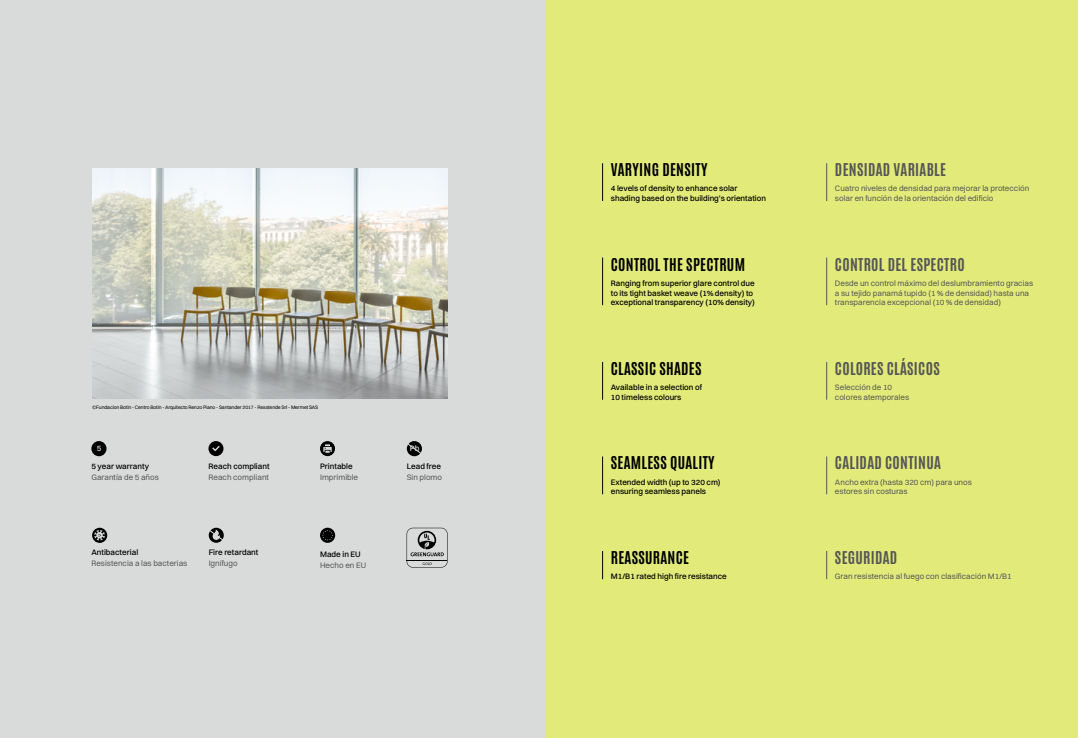
<style>
.page{position:relative;width:1078px;height:738px;background:#fff}
.page>*{position:absolute;margin:0;border:0;box-sizing:border-box;transform-origin:0 0}
.t1{font:15px "Antonio";letter-spacing:.02em;color:#565655}
.t2{font:15px "Antonio";letter-spacing:.02em;color:#000}
.t3{font:8px/9.6px "Switzer";color:#565655}
.t4{font:500 8px/9.6px "Switzer";color:#000}
.t5{font:500 8px "Switzer";color:#d9dada}
.t6{font:5px "Switzer";letter-spacing:-.02em;color:#000}
</style>
<div class="page">
<div style="left:0;top:0;width:539px;height:737px;background:#d9dada"></div>
<img style="left:92px;top:169px;width:355px;height:229px">
<svg style="left:208px;top:528px;width:16px;height:13px"></svg>
<svg style="left:407px;top:440px;width:15px;height:16px"></svg>
<svg style="left:406px;top:442px;width:16px;height:13px"></svg>
<svg style="left:320px;top:527px;width:15px;height:15px"></svg>
<svg style="left:322px;top:529px;width:11px;height:11px"></svg>
<svg style="left:208px;top:440px;width:15px;height:16px"></svg>
<svg style="left:212px;top:445px;width:8px;height:6px"></svg>
<div style="left:91px;top:440px;width:15px;height:16px;background:#000;border-radius:50%"></div>
<svg style="left:92px;top:527px;width:15px;height:15px"></svg>
<svg style="left:94px;top:529px;width:11px;height:11px"></svg>
<svg style="left:320px;top:440px;width:15px;height:16px"></svg>
<svg style="left:323px;top:444px;width:8px;height:8px"></svg>
<svg style="left:406px;top:527px;width:41px;height:40px"></svg>
<div style="left:545px;top:0;width:532px;height:737px;background:#e2eb7a"></div>
<div style="left:537px;top:0;width:8px;height:737px;background:#d9dada"></div>
<hr style="left:602px;top:163px;width:1px;height:38px;background:#000">
<hr style="left:826px;top:163px;width:1px;height:38px;background:#565655">
<hr style="left:602px;top:257px;width:1px;height:48px;background:#000">
<hr style="left:826px;top:257px;width:1px;height:48px;background:#565655">
<hr style="left:602px;top:361px;width:1px;height:38px;background:#000">
<hr style="left:826px;top:361px;width:1px;height:38px;background:#565655">
<hr style="left:602px;top:456px;width:1px;height:38px;background:#000">
<hr style="left:826px;top:456px;width:1px;height:38px;background:#565655">
<svg style="left:602px;top:551px;width:1px;height:27px"></svg>
<svg style="left:826px;top:551px;width:1px;height:27px"></svg>
<p class="t6" style="left:92px;top:403px;width:227px">©Fundacion Botin - Centro Botin - Arquitecto Renzo Piano - Santander 2017 - Resstende Srl - Mermet SAS</p>
<p class="t5" style="left:97px;top:443px;width:6px">5</p>
<p class="t4" style="left:91px;top:460px;width:59px">5 year warranty</p>
<p class="t3" style="left:91px;top:471px;width:69px">Garantía de 5 años</p>
<p class="t4" style="left:208px;top:460px;width:63px">Reach compliant</p>
<p class="t3" style="left:208px;top:471px;width:62px">Reach compliant</p>
<p class="t4" style="left:91px;top:547px;width:48px">Antibacterial</p>
<p class="t3" style="left:91px;top:558px;width:97px">Resistencia a las bacterias</p>
<p class="t4" style="left:209px;top:547px;width:51px">Fire retardant</p>
<p class="t3" style="left:209px;top:558px;width:30px">Ignífugo</p>
<p class="t4" style="left:320px;top:460px;width:34px">Printable</p>
<p class="t3" style="left:320px;top:471px;width:40px">Imprimible</p>
<p class="t4" style="left:320px;top:548px;width:42px">Made in EU</p>
<p class="t3" style="left:320px;top:559px;width:48px">Hecho en EU</p>
<p class="t5" style="left:410px;top:443px;width:11px">Pb</p>
<p class="t4" style="left:406px;top:460px;width:36px">Lead free</p>
<p class="t3" style="left:406px;top:471px;width:37px">Sin plomo</p>
<h1 class="t2" style="left:610px;top:159px;width:98px">VARYING DENSITY</h1>
<p class="t4" style="left:610px;top:183px;width:157px">4 levels of density to enhance solar shading based on the building’s orientation</p>
<h1 class="t1" style="left:834px;top:159px;width:112px">DENSIDAD VARIABLE</h1>
<p class="t3" style="left:834px;top:183px;width:196px">Cuatro niveles de densidad para mejorar la protección solar en función de la orientación del edificio</p>
<h1 class="t2" style="left:610px;top:253px;width:136px">CONTROL THE SPECTRUM</h1>
<p class="t4" style="left:610px;top:278px;width:145px">Ranging from superior glare control due to its tight basket weave (1% density) to exceptional transparency (10% density)</p>
<h1 class="t1" style="left:834px;top:253px;width:131px">CONTROL DEL ESPECTRO</h1>
<p class="t3" style="left:834px;top:278px;width:200px">Desde un control máximo del deslumbramiento gracias a su tejido panamá tupido (1 % de densidad) hasta una transparencia excepcional (10 % de densidad)</p>
<h1 class="t2" style="left:610px;top:357px;width:92px">CLASSIC SHADES</h1>
<p class="t4" style="left:610px;top:382px;width:93px">Available in a selection of<br>10 timeless colours</p>
<h1 class="t1" style="left:834px;top:357px;width:106px">COLORES CLÁSICOS</h1>
<p class="t3" style="left:834px;top:382px;width:76px">Selección de 10 colores atemporales</p>
<h1 class="t2" style="left:610px;top:452px;width:105px">SEAMLESS QUALITY</h1>
<p class="t4" style="left:610px;top:476px;width:111px">Extended width (up to 320 cm) ensuring seamless panels</p>
<h1 class="t1" style="left:834px;top:452px;width:107px">CALIDAD CONTINUA</h1>
<p class="t3" style="left:834px;top:476px;width:138px">Ancho extra (hasta 320 cm) para unos estores sin costuras</p>
<h1 class="t2" style="left:610px;top:546px;width:80px">REASSURANCE</h1>
<p class="t4" style="left:610px;top:571px;width:117px">M1/B1 rated high fire resistance</p>
<h1 class="t1" style="left:834px;top:546px;width:64px">SEGURIDAD</h1>
<p class="t3" style="left:834px;top:571px;width:178px">Gran resistencia al fuego con clasificación M1/B1</p>
</div>
